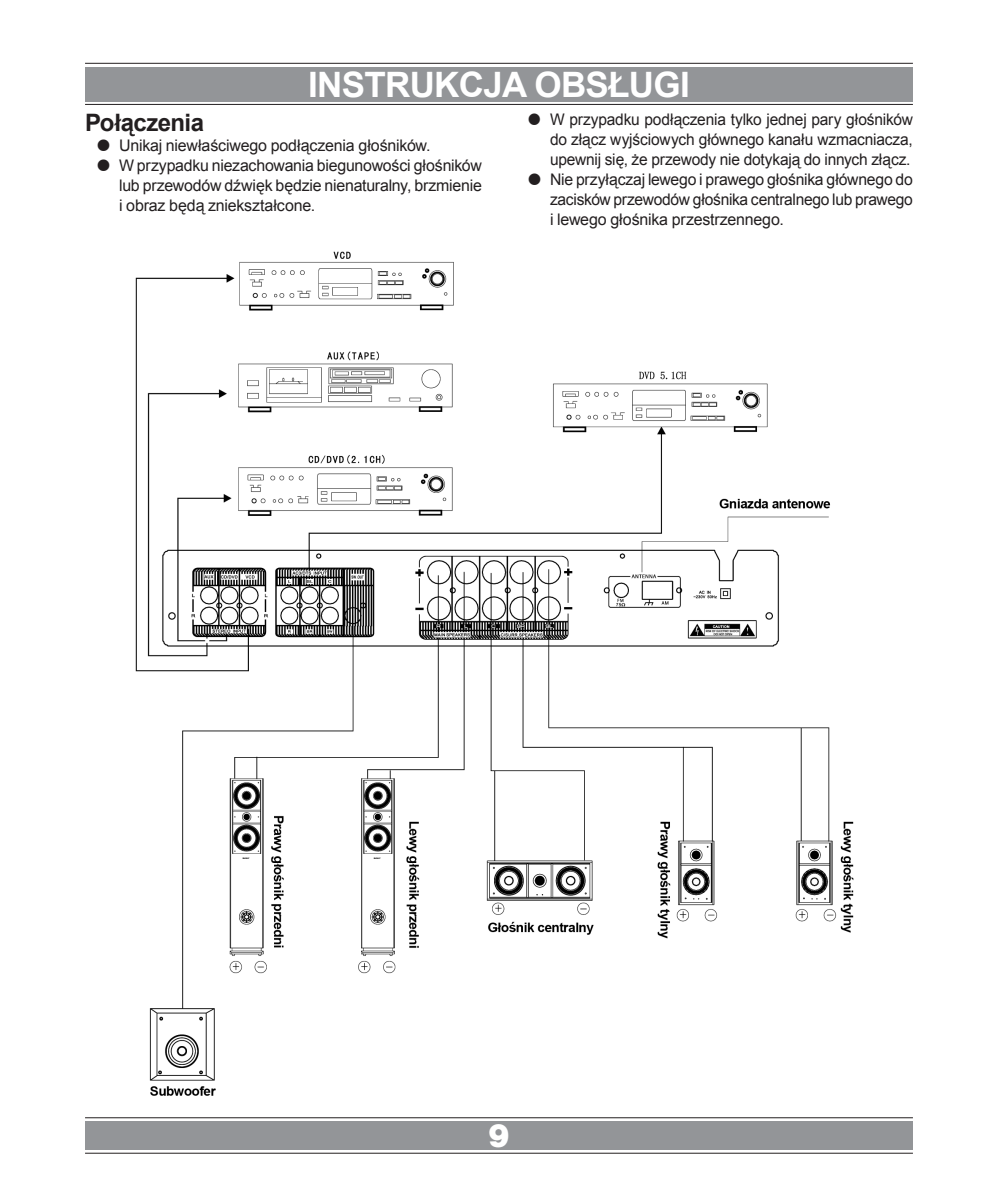
<style>
.page{position:relative;width:998px;height:1191px;background:#fff}
.page>*{position:absolute;margin:0;border:0;box-sizing:border-box;transform-origin:0 0}
.t1{font:700 35px "Arial";letter-spacing:-.02em;color:#fff}
.t2{font:900 34px "Nimbus San TOT";color:#fff}
.Podtytul{font:700 24px "Arial";letter-spacing:-.025em;color:#231f20}
.Podcięty_kropka{font:16px/20px "Arial";letter-spacing:-.015em;color:#231f20;text-align:justify}
</style>
<div class="page">
<div style="left:85px;top:67px;width:828px;height:34px;background:#939598"></div>
<div style="left:85px;top:1121px;width:828px;height:28px;background:#939598"></div>
<hr style="left:85px;top:63px;width:828px;height:1px;background:#231f20">
<hr style="left:85px;top:104px;width:828px;height:1px;background:#231f20">
<hr style="left:85px;top:1117px;width:828px;height:1px;background:#231f20">
<hr style="left:85px;top:1152px;width:828px;height:1px;background:#231f20">
<img style="left:135px;top:251px;width:719px;height:845px">
<h1 class="t1" style="left:308px;top:61px;width:378px">INSTRUKCJA OBSŁUGI</h1>
<p class="Podtytul" style="left:85px;top:107px;width:120px">POŁĄCZENIA</p>
<p class="Podcięty_kropka" style="left:119px;top:135px;width:313px">Unikaj niewłaściwego podłączenia głośników.</p>
<p class="Podcięty_kropka" style="left:119px;top:155px;width:364px">W przypadku niezachowania biegunowości głośników lub przewodów dźwięk będzie nienaturalny, brzmienie i obraz będą zniekształcone.</p>
<p class="Podcięty_kropka" style="left:550px;top:110px;width:364px">W przypadku podłączenia tylko jednej pary głośników do złącz wyjściowych głównego kanału wzmacniacza, upewnij się, że przewody nie dotykają do innych złącz.</p>
<p class="Podcięty_kropka" style="left:550px;top:170px;width:364px">Nie przyłączaj lewego i prawego głośnika głównego do zacisków przewodów głośnika centralnego lub prawego i lewego głośnika przestrzennego.</p>
<h2 class="t2" style="left:488px;top:1116px;width:24px">9</h2>
</div>
